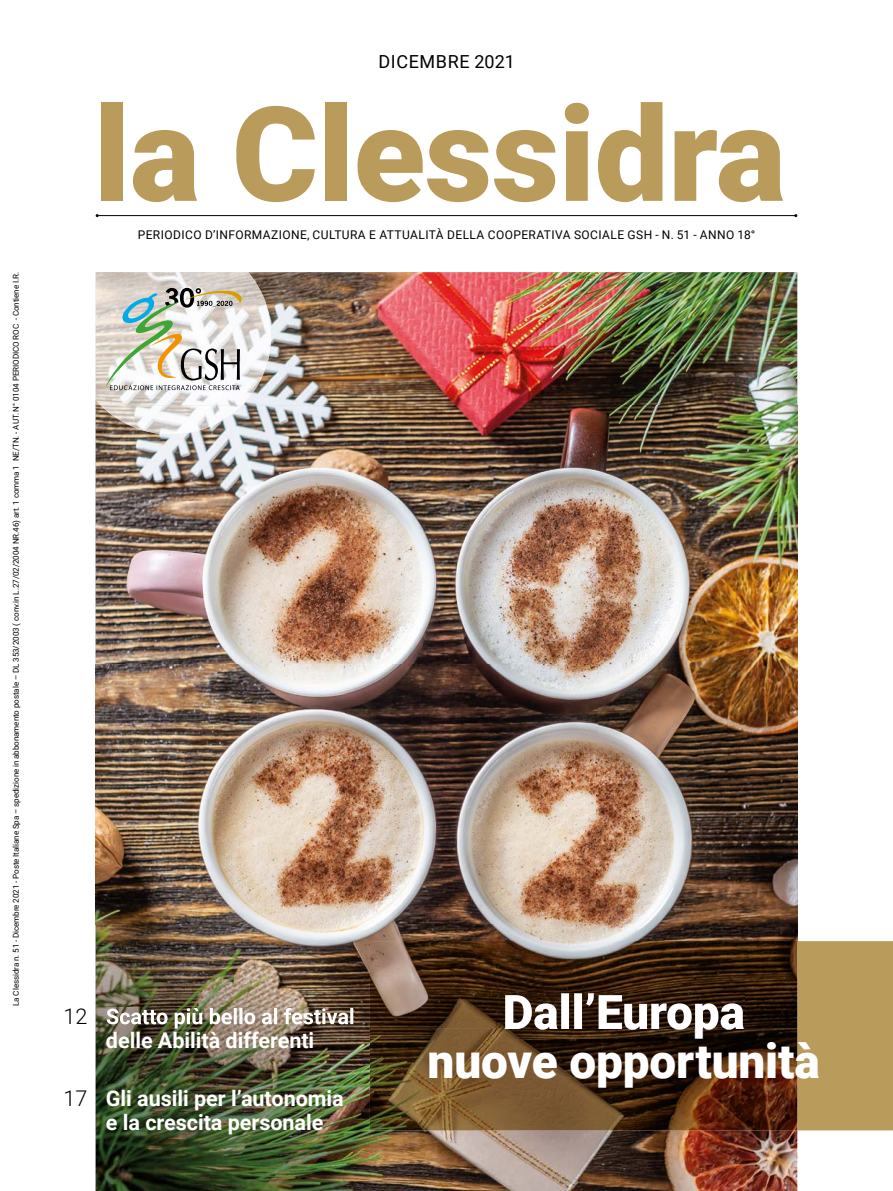
<style>
.page{position:relative;width:893px;height:1191px;background:#fff}
.page>*{position:absolute;margin:0;border:0;box-sizing:border-box;transform-origin:0 0}
.t1{font:900 131.55px "Roboto";letter-spacing:-.005em;color:#b99b5c}
.t2{font:900 47.85px "Roboto";letter-spacing:-.005em;color:#fff}
.t3{font:700 21.6px/24px "Roboto";letter-spacing:-.005em;color:#fff}
.t4{font:18px "Roboto";letter-spacing:.035em;color:#000}
.t5{font:12px "Roboto";letter-spacing:.035em;color:#000}
.t6{font:8.1px "Roboto";letter-spacing:-.01em;color:#000}
.s1{font-weight:300;color:#000}
</style>
<div class="page">
<img style="left:96px;top:272px;width:701px;height:919px">
<div style="left:797px;top:941px;width:96px;height:189px;background:#b99c5c"></div>
<img style="left:370px;top:941px;width:427px;height:189px">
<img style="left:505px;top:1028px;width:240px;height:10px">
<hr style="left:97px;top:215px;width:699px;height:1px;background:#000">
<img style="left:96px;top:272px;width:175px;height:133px">
<svg style="left:95px;top:272px;width:153px;height:128px"></svg>
<img style="left:96px;top:405px;width:501px;height:519px">
<img style="left:597px;top:405px;width:200px;height:536px">
<img style="left:96px;top:924px;width:301px;height:104px">
<img style="left:396px;top:924px;width:201px;height:17px">
<img style="left:107px;top:1007px;width:248px;height:21px">
<img style="left:101px;top:405px;width:141px;height:29px">
<img style="left:505px;top:993px;width:240px;height:35px">
<p class="t6" style="left:10px;top:1006px;width:735px;rotate:-90deg">La Clessidra n. 51 - Dicembre 2021 - Poste Italiane Spa – spedizione in abbonamento postale – DL 353/2003 ( conv.in L.27/02/2004 NR.46) art. 1 comma 1 NE/TN. - AUT. N° 0104 PERIODICO ROC - Contiene I.R.</p>
<h3 class="t4" style="left:378px;top:49px;width:138px">DICEMBRE 2021</h3>
<h1 class="t1" style="left:94px;top:62px;width:693px">la Clessidra</h1>
<h3 class="t5" style="left:138px;top:227px;width:619px">PERIODICO D’INFORMAZIONE, CULTURA E ATTUALITÀ DELLA COOPERATIVA SOCIALE GSH - N. 51 - ANNO 18°</h3>
<h3 class="t3" style="left:106px;top:1027px;width:210px">delle Abilità differenti</h3>
<h3 class="t3" style="left:106px;top:1086px;width:239px;text-indent:-43px"><span class="s1">17</span> Gli ausili per l’autonomia e la crescita personale</h3>
<h2 class="t2" style="left:428px;top:1027px;width:394px">nuove opportunità</h2>
</div>
